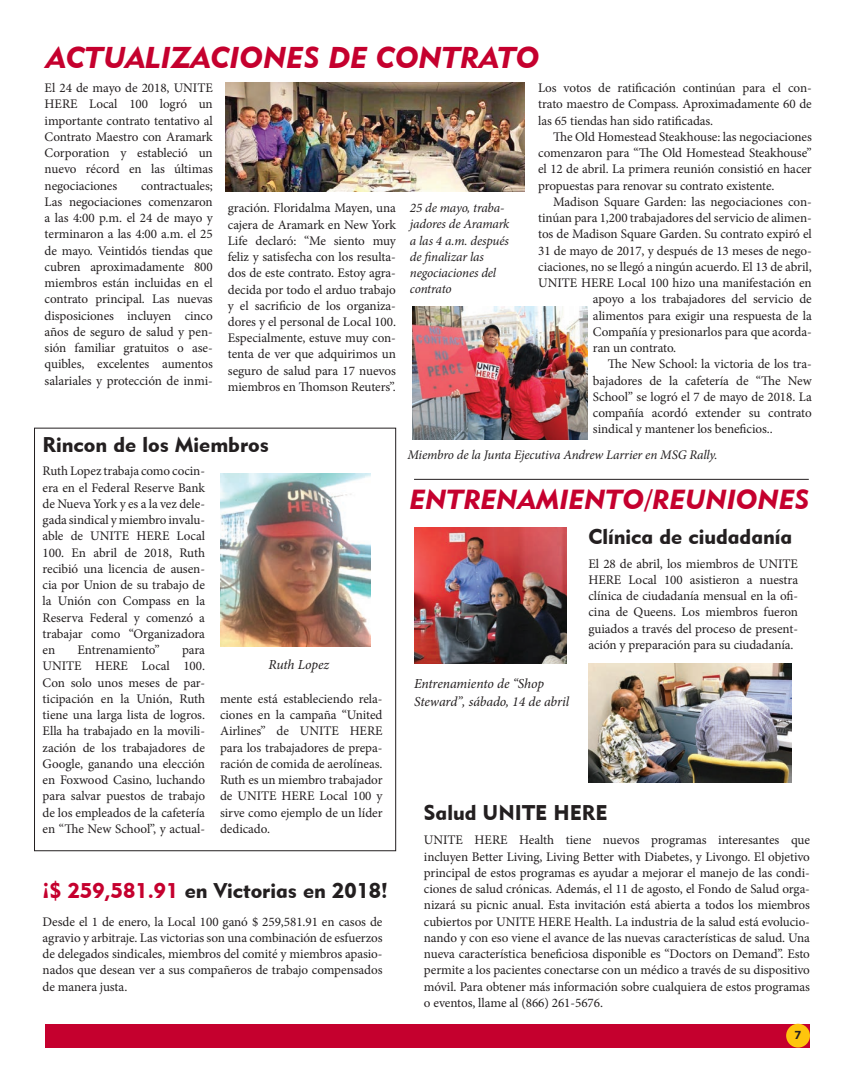
<style>
.page{position:relative;width:855px;height:1080px;background:#fff}
.page>*{position:absolute;margin:0;border:0;box-sizing:border-box;transform-origin:0 0}
.Article_Head_18_pt{font:30px "Geometric 415 BT Black Italic A";color:#c5002e}
.Article_Head_18_pt-2{font:27.5px "Geometric 415 BT Black Italic A";color:#c5002e}
.Article_Head_18_pt-3{font:21.25px "Geometric 415 BT Black A";color:#231f20}
.Article_Head_15_pt_c{font:21.25px "Geometric 415 BT Black A";color:#231f20}
.Article_First_Paragr{font:italic 13.75px/17.5px "Minion Pro";letter-spacing:-.01em;color:#231f20}
.Article_First_Paragr-2{font:13.12px/16.2px "Minion Pro";letter-spacing:-.005em;color:#231f20;text-align:justify}
.Article_Spanish{font:13.12px/16.2px "Minion Pro";letter-spacing:-.005em;color:#231f20;text-align:justify}
.Article_First_Paragr-3{font:italic 13.12px/16.2px "Minion Pro";letter-spacing:-.015em;color:#231f20}
.t1{font:700 12.5px "Myriad Pro";color:#231f20}
.s1{color:#c5002e}
</style>
<div class="page">
<div style="left:45px;top:1024px;width:765px;height:24px;background:#c5002e"></div>
<div style="left:786px;top:1024px;width:24px;height:24px;background:#fec50d;border-radius:50%"></div>
<div style="left:34px;top:428px;width:362px;height:423px;border:1px solid #231f20"></div>
<hr style="left:414px;top:479px;width:395px;height:1px;background:#231f20">
<img style="left:225px;top:83px;width:300px;height:108px">
<img style="left:412px;top:307px;width:175px;height:132px">
<img style="left:414px;top:528px;width:153px;height:136px">
<img style="left:589px;top:664px;width:203px;height:118px">
<img style="left:220px;top:473px;width:150px;height:174px">
<p class="Article_Head_18_pt" style="left:46px;top:39px;width:495px">ACTUALIZACIONES DE CONTRATO</p>
<p class="Article_First_Paragr-2" style="left:45px;top:80px;width:170px">El 24 de mayo de 2018, UNITE HERE Local 100 logró un importante contrato tentativo al Contrato Maestro con Aramark Corporation y estableció un nuevo récord en las últimas negociaciones</p>
<p class="Article_First_Paragr-2" style="left:45px;top:177px;width:170px;text-indent:96px">contractuales; Las negociaciones comenzaron a las 4:00 p.m. el 24 de mayo y terminaron a las 4:00 a.m. el 25 de mayo. Veintidós tiendas que cubren aproximadamente 800 miembros están incluidas en el contrato principal. Las nuevas disposiciones incluyen cinco años de seguro de salud y pen&shy;sión familiar gratuitos o ase&shy;quibles, excelentes aumentos salariales y protección de inmi-</p>
<p class="Article_First_Paragr-2" style="left:228px;top:200px;width:170px">gración. Floridalma Mayen, una cajera de Aramark en New York Life declaró: “Me siento muy feliz y satisfecha con los resulta&shy;dos de este contrato. Estoy agra&shy;decida por todo el arduo trabajo y el sacrificio de los organiza&shy;dores y el personal de Local 100.<br>Especialmente, estuve muy con&shy;tenta de ver que adquirimos un seguro de salud para 17 nuevos miembros en Thomson Reuters”.</p>
<p class="Article_Head_15_pt_c" style="left:43px;top:431px;width:228px">Rincon de los Miembros</p>
<p class="Article_First_Paragr-2" style="left:43px;top:463px;width:164px">Ruth Lopez trabaja como cocin&shy;era en el Federal Reserve Bank de Nueva York y es a la vez dele&shy;gada sindical y miembro invalu&shy;able de UNITE HERE Local 100. En abril de 2018, Ruth recibió una licencia de ausen&shy;cia por Union de su trabajo de la Unión con Compass en la Reserva Federal y comenzó a trabajar como “Organizadora en</p>
<p class="Article_First_Paragr-2" style="left:78px;top:642px;width:84px">Entrenamiento”</p>
<p class="Article_First_Paragr-2" style="left:43px;top:642px;width:164px;text-indent:139px">para UNITE HERE Local 100.<br>Con solo unos meses de par&shy;ticipación en la Unión, Ruth tiene una larga lista de logros.<br>Ella ha trabajado en la movili&shy;zación de los trabajadores de Google, ganando una elección en Foxwood Casino, luchando para salvar puestos de trabajo de los empleados de la cafetería en “The New School”, y actual-</p>
<p class="Article_First_Paragr" style="left:268px;top:656px;width:62px">Ruth Lopez</p>
<p class="Article_First_Paragr-2" style="left:220px;top:691px;width:164px">mente está estableciendo rela&shy;ciones en la campaña “United Airlines” de UNITE HERE para los trabajadores de prepa&shy;ración de comida de aerolíneas.<br>Ruth es un miembro trabajador de UNITE HERE Local 100 y sirve como ejemplo de un líder dedicado.</p>
<p class="Article_Head_18_pt-3" style="left:43px;top:878px;width:347px"><span class="s1">¡$ 259,581.91</span> en Victorias en 2018!</p>
<p class="Article_First_Paragr-2" style="left:43px;top:913px;width:341px">Desde el 1 de enero, la Local 100 ganó $ 259,581.91 en casos de agravio y arbitraje. Las victorias son una combinación de esfuerzos de delegados sindicales, miembros del comité y miembros apasio&shy;nados que desean ver a sus compañeros de trabajo compensados de manera justa.</p>
<p class="Article_First_Paragr-3" style="left:410px;top:200px;width:101px">25 de mayo, traba&shy;jadores de Aramark a las 4 a.m. después de finalizar las negociaciones del contrato</p>
<p class="Article_First_Paragr-2" style="left:538px;top:80px;width:275px">Los votos de ratificación continúan para el con&shy;trato maestro de Compass. Aproximadamente 60 de las 65 tiendas han sido ratificadas.</p>
<p class="Article_Spanish" style="left:538px;top:129px;width:275px;text-indent:15px">The Old Homestead Steakhouse: las negociaciones comenzaron para “The Old Homestead Steakhouse” el 12 de abril. La primera reunión consistió en hacer propuestas para renovar su contrato existente.</p>
<p class="Article_Spanish" style="left:553px;top:194px;width:260px">Madison Square Garden: las negociaciones con-</p>
<p class="Article_Spanish" style="left:538px;top:210px;width:275px">tinúan para 1,200 trabajadores del servicio de alimen-</p>
<p class="Article_Spanish" style="left:538px;top:226px;width:275px">tos de Madison Square Garden. Su contrato expiró el</p>
<p class="Article_Spanish" style="left:538px;top:242px;width:275px">31 de mayo de 2017, y después de 13 meses de nego-</p>
<p class="Article_Spanish" style="left:538px;top:259px;width:275px">ciaciones, no se llegó a ningún acuerdo. El 13 de abril,</p>
<p class="Article_Spanish" style="left:538px;top:275px;width:275px">UNITE HERE Local 100 hizo una manifestación en</p>
<p class="Article_Spanish" style="left:593px;top:291px;width:220px">apoyo a los trabajadores del servicio de</p>
<p class="Article_Spanish" style="left:593px;top:307px;width:220px">alimentos para exigir una respuesta de la</p>
<p class="Article_Spanish" style="left:593px;top:324px;width:220px">Compañía y presionarlos para que acorda-</p>
<p class="Article_Spanish" style="left:593px;top:340px;width:85px">ran un contrato.</p>
<p class="Article_Spanish" style="left:593px;top:356px;width:220px;text-indent:15px">The New School: la victoria de los tra&shy;bajadores de la cafetería de “The New School” se logró el 7 de mayo de 2018. La compañía acordó extender su contrato sindical y mantener los beneficios..</p>
<p class="Article_First_Paragr-3" style="left:408px;top:447px;width:312px">Miembro de la Junta Ejecutiva Andrew Larrier en MSG Rally.</p>
<p class="Article_Head_18_pt-2" style="left:410px;top:482px;width:401px">ENTRENAMIENTO/REUNIONES</p>
<p class="Article_Head_18_pt-3" style="left:589px;top:524px;width:205px">Clínica de ciudadanía</p>
<p class="Article_First_Paragr" style="left:414px;top:675px;width:157px">Entrenamiento de “Shop<br>Steward”, sábado, 14 de abril</p>
<p class="Article_First_Paragr-2" style="left:589px;top:555px;width:211px">El 28 de abril, los miembros de UNITE HERE Local 100 asistieron a nuestra clínica de ciudadanía mensual en la ofi&shy;cina de Queens. Los miembros fueron guiados a través del proceso de present&shy;ación y preparación para su ciudadanía.</p>
<p class="Article_Head_18_pt-3" style="left:424px;top:800px;width:185px">Salud UNITE HERE</p>
<p class="Article_First_Paragr-2" style="left:424px;top:832px;width:388px">UNITE HERE Health tiene nuevos programas interesantes que incluyen Better Living, Living Better with Diabetes, y Livongo. El objetivo principal de estos programas es ayudar a mejorar el manejo de las condi&shy;ciones de salud crónicas. Además, el 11 de agosto, el Fondo de Salud orga&shy;nizará su picnic anual. Esta invitación está abierta a todos los miembros cubiertos por UNITE HERE Health. La industria de la salud está evolucio&shy;nando y con eso viene el avance de las nuevas características de salud. Una nueva característica beneficiosa disponible es “Doctors on Demand”. Esto permite a los pacientes conectarse con un médico a través de su dispositivo móvil. Para obtener más información sobre cualquiera de estos programas o eventos, llame al (866) 261-5676.</p>
<p class="t1" style="left:795px;top:1027px;width:8px">7</p>
</div>
